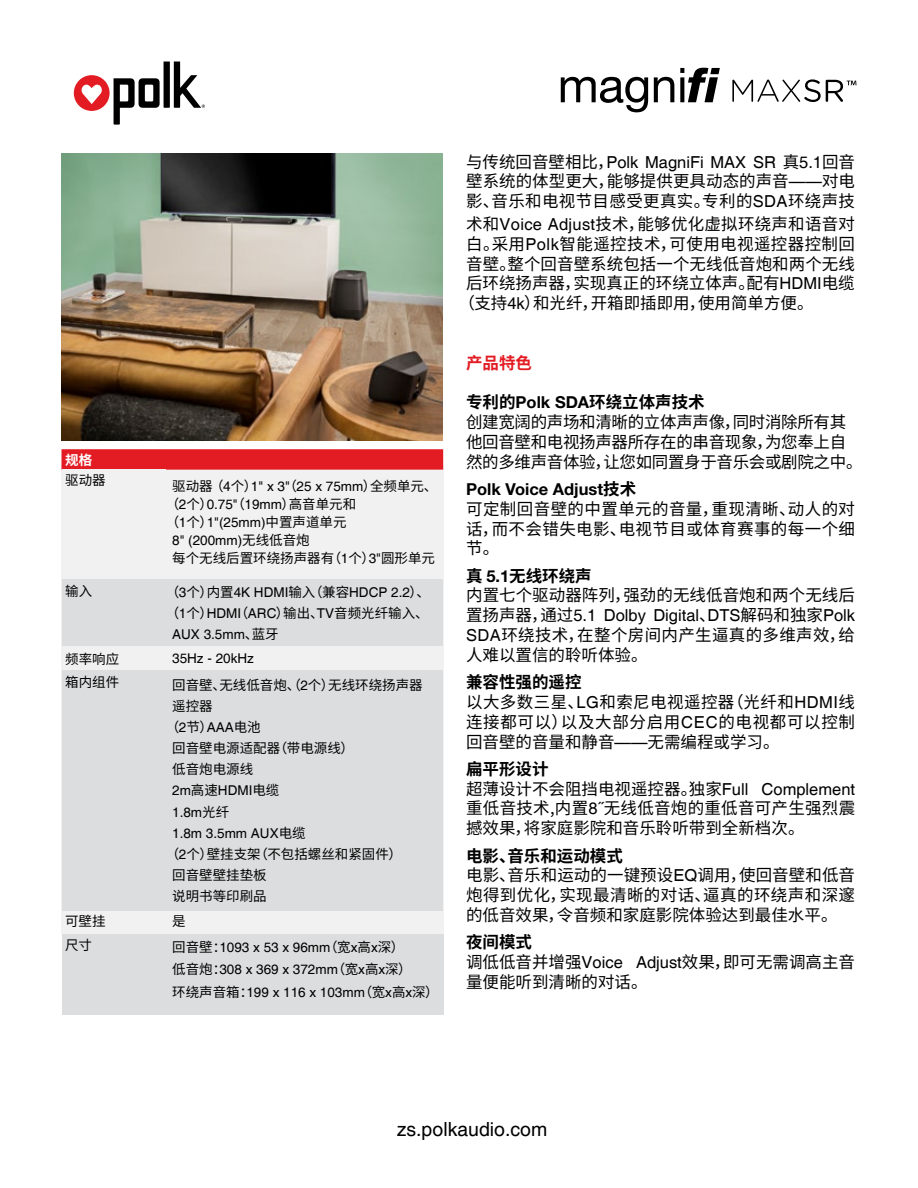
<style>
.page{position:relative;width:918px;height:1188px;background:#fff}
.page>*{position:absolute;margin:0;border:0;box-sizing:border-box;transform-origin:0 0}
.t1{font:19.5px "Helvetica";color:#000}
.t2{font:16.5px/19.8px "Source Han Sans CN";letter-spacing:.005em;color:#000}
.t3{font:16.5px/19.8px "Source Han Sans CN";letter-spacing:.025em;color:#000}
.t4{font:16.5px/19.8px "Source Han Sans CN";letter-spacing:-.02em;color:#000}
.t5{font:16.5px "Helvetica";color:#000}
.t6{font:700 16.5px "Helvetica Neue";color:#000}
.t7{font:700 16.5px "Source Han Sans CN";color:#e31b23}
.t8{font:13.5px/18px "Source Han Sans CN";color:#000}
.t9{font:13.5px/21px "Helvetica";color:#000}
.t10{font:700 13.5px "Source Han Sans CN";color:#fff}
.s1{font-family:"Helvetica"}
.s2{font-family:"Source Han Sans CN"}
.s3{font-weight:700}
.s4{font-family:"Helvetica Neue";font-weight:700}
</style>
<div class="page">
<div style="left:62px;top:465px;width:382px;height:468px;background:#f1f1f2"></div>
<svg style="left:62px;top:449px;width:381px;height:21px;background:#e3222a"></svg>
<div style="left:62px;top:934px;width:381px;height:80px;background:#dcddde"></div>
<div style="left:166px;top:670px;width:277px;height:241px;background:#dcddde"></div>
<div style="left:62px;top:670px;width:104px;height:241px;background:#dcddde"></div>
<div style="left:166px;top:579px;width:277px;height:66px;background:#dcddde"></div>
<div style="left:62px;top:579px;width:104px;height:66px;background:#dcddde"></div>
<img style="left:61px;top:153px;width:382px;height:287px">
<svg style="left:74px;top:62px;width:131px;height:63px"></svg>
<svg style="left:561px;top:77px;width:87px;height:35px"></svg>
<svg style="left:654px;top:77px;width:20px;height:25px"></svg>
<svg style="left:680px;top:68px;width:40px;height:34px"></svg>
<svg style="left:732px;top:79px;width:124px;height:23px"></svg>
<p class="t10" style="left:65px;top:452px;width:28px">规格</p>
<p class="t8" style="left:65px;top:471px;width:42px">驱动器</p>
<p class="t8" style="left:65px;top:582px;width:28px">输入</p>
<p class="t8" style="left:65px;top:647px;width:55px;line-height:23.4px">频率响应箱内组件</p>
<p class="t8" style="left:166px;top:477px;width:273px;text-indent:6px">驱动器（<span class="s1">4</span>个）<span class="s1">1" x 3"</span>（<span class="s1">25 x 75mm</span>）全频单元、（<span class="s1">2</span>个）<span class="s1">0.75"</span>（<span class="s1">19mm</span>）高音单元和<br>（<span class="s1">1</span>个）<span class="s1">1"(25mm)</span>中置声道单元</p>
<p class="t9" style="left:172px;top:530px;width:139px">8" (200mm)<span class="s2">无线低音炮</span></p>
<p class="t8" style="left:172px;top:549px;width:264px">每个无线后置环绕扬声器有（<span class="s1">1</span>个）<span class="s1">3"</span>圆形单元</p>
<p class="t9" style="left:166px;top:582px;width:266px"><span class="s2">（</span>3<span class="s2">个）内置</span>4K HDMI<span class="s2">输入（兼容</span>HDCP 2.2<span class="s2">）、</span></p>
<p class="t8" style="left:166px;top:604px;width:264px">（<span class="s1">1</span>个）<span class="s1">HDMI</span>（<span class="s1">ARC</span>）输出、<span class="s1">TV</span>音频光纤输入、</p>
<p class="t9" style="left:172px;top:624px;width:108px">AUX 3.5mm<span class="s2">、蓝牙</span></p>
<p class="t8" style="left:172px;top:677px;width:252px">回音壁、无线低音炮、（<span class="s1">2</span>个）无线环绕扬声器</p>
<p class="t8" style="left:172px;top:698px;width:42px">遥控器</p>
<p class="t8" style="left:166px;top:719px;width:96px">（<span class="s1">2</span>节）<span class="s1">AAA</span>电池</p>
<p class="t8" style="left:172px;top:740px;width:183px">回音壁电源适配器（带电源线）</p>
<p class="t8" style="left:172px;top:761px;width:82px">低音炮电源线</p>
<p class="t9" style="left:172px;top:781px;width:135px">2m<span class="s2">高速</span>HDMI<span class="s2">电缆<br></span>1.8m<span class="s2">光纤<br></span>1.8m 3.5mm AUX<span class="s2">电缆</span></p>
<p class="t8" style="left:172px;top:843px;width:231px;line-height:21px;text-indent:-6px">（<span class="s1">2</span>个）壁挂支架（不包括螺丝和紧固件）回音壁壁挂垫板<br>说明书等印刷品</p>
<p class="t9" style="left:172px;top:649px;width:83px">35Hz - 20kHz</p>
<p class="t8" style="left:65px;top:912px;width:42px">可壁挂</p>
<p class="t8" style="left:172px;top:912px;width:15px">是</p>
<p class="t8" style="left:65px;top:936px;width:28px">尺寸</p>
<p class="t9" style="left:172px;top:936px;width:268px;line-height:22.5px"><span class="s2">回音壁：</span>1093 x 53 x 96mm<span class="s2">（宽</span>x<span class="s2">高</span>x<span class="s2">深）<br>低音炮：</span>308 x 369 x 372mm<span class="s2">（宽</span>x<span class="s2">高</span>x<span class="s2">深）<br>环绕声音箱：</span>199 x 116 x 103mm<span class="s2">（宽</span>x<span class="s2">高</span>x<span class="s2">深）</span></p>
<p class="t5" style="left:466px;top:152px;width:390px"><span class="s2">与传统回音壁相比，</span>Polk MagniFi MAX SR <span class="s2">真</span>5.1<span class="s2">回音</span></p>
<p class="t2" style="left:466px;top:172px;width:390px">壁系统的体型更大，能够提供更具动态的声音<span class="s1">——</span>对电影、音乐和电视节目感受更真实。专利的<span class="s1">SDA</span>环绕声技</p>
<p class="t2" style="left:466px;top:214px;width:390px">术和<span class="s1">Voice Adjust</span>技术，能够优化虚拟环绕声和语音对</p>
<p class="t3" style="left:466px;top:234px;width:390px">白。采用<span class="s1">Polk</span>智能遥控技术，可使用电视遥控器控制回</p>
<p class="t2" style="left:466px;top:254px;width:390px">音壁。整个回音壁系统包括一个无线低音炮和两个无线</p>
<p class="t2" style="left:466px;top:274px;width:390px">后环绕扬声器，实现真正的环绕立体声。配有<span class="s1">HDMI</span>电缆</p>
<p class="t2" style="left:458px;top:294px;width:357px">（支持<span class="s1">4k</span>）和光纤，开箱即插即用，使用简单方便。</p>
<p class="t7" style="left:466px;top:353px;width:67px">产品特色</p>
<p class="t4" style="left:466px;top:393px;width:398px"><span class="s3">专利的</span><span class="s4">Polk SDA</span><span class="s3">环绕立体声技术<br></span>创建宽阔的声场和清晰的立体声声像，同时消除所有其他回音壁和电视扬声器所存在的串音现象，为您奉上自然的多维声音体验，让您如同置身于音乐会或剧院之中。</p>
<p class="t6" style="left:466px;top:479px;width:172px">Polk Voice Adjust<span class="s2">技术</span></p>
<p class="t2" style="left:466px;top:499px;width:390px;text-align:justify">可定制回音壁的中置单元的音量，重现清晰、动人的对话，而不会错失电影、电视节目或体育赛事的每一个细节。</p>
<p class="t2" style="left:466px;top:566px;width:390px"><span class="s3">真</span> <span class="s4">5.1</span><span class="s3">无线环绕声<br></span>内置七个驱动器阵列，强劲的无线低音炮和两个无线后</p>
<p class="t5" style="left:466px;top:606px;width:390px"><span class="s2">置扬声器，通过</span>5.1 Dolby Digital<span class="s2">、</span>DTS<span class="s2">解码和独家</span>Polk</p>
<p class="t2" style="left:466px;top:625px;width:390px"><span class="s1">SDA</span>环绕技术，在整个房间内产生逼真的多维声效，给人难以置信的聆听体验。</p>
<p class="t3" style="left:466px;top:673px;width:391px"><span class="s3">兼容性强的遥控<br></span>以大多数三星、<span class="s1">LG</span>和索尼电视遥控器（光纤和<span class="s1">HDMI</span>线连接都可以）以及大部分启用<span class="s1">CEC</span>的电视都可以控制回音壁的音量和静音<span class="s1">——</span>无需编程或学习。</p>
<p class="t2" style="left:466px;top:759px;width:391px"><span class="s3">扁平形设计<br></span>超薄设计不会阻挡电视遥控器。独家<span class="s1">Full Complement</span>重低音技术,内置<span class="s1">8˝</span>无线低音炮的重低音可产生强烈震撼效果，将家庭影院和音乐聆听带到全新档次。</p>
<p class="t2" style="left:466px;top:846px;width:390px"><span class="s3">电影、音乐和运动模式<br></span>电影、音乐和运动的一键预设<span class="s1">EQ</span>调用，使回音壁和低音炮得到优化，实现最清晰的对话、逼真的环绕声和深邃的低音效果，令音频和家庭影院体验达到最佳水平。</p>
<p class="t2" style="left:466px;top:933px;width:390px"><span class="s3">夜间模式<br></span>调低低音并增强<span class="s1">Voice Adjust</span>效果，即可无需调高主音量便能听到清晰的对话。</p>
<p class="t1" style="left:397px;top:1118px;width:152px">zs.polkaudio.com</p>
</div>
